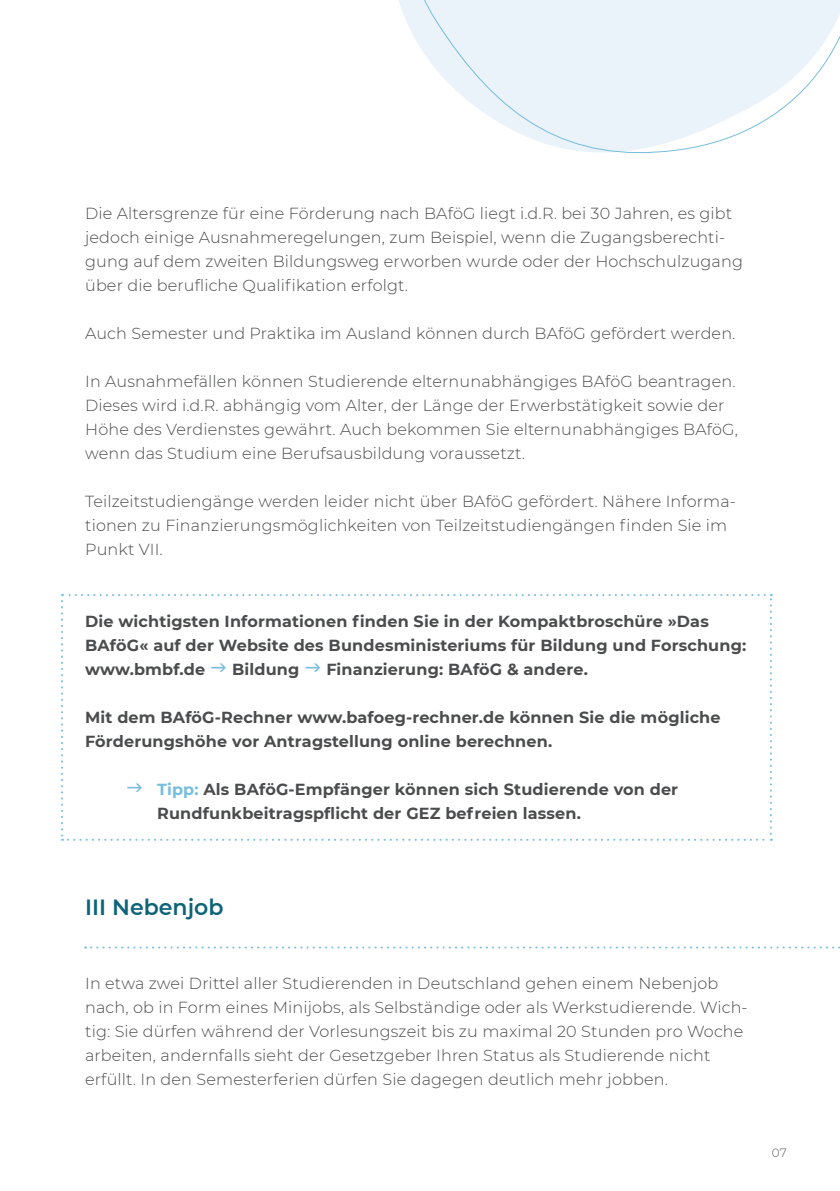
<style>
.page{position:relative;width:840px;height:1191px;background:#fff}
.page>*{position:absolute;margin:0;border:0;box-sizing:border-box;transform-origin:0 0}
.t1{font:600 22px "Montserrat";color:#0d6476}
.t2{font:300 16px/24px "Montserrat";letter-spacing:.01em;color:#4b4c4d}
.t3{font:700 16px/24px "Montserrat";letter-spacing:.01em;color:#4b4c4d}
.t4{font:300 12px "Montserrat";color:#57585a}
.s1{color:#76bdde}
</style>
<div class="page">
<svg style="left:85px;top:946px;width:755px;height:2px"></svg>
<svg style="left:399px;top:0;width:440px;height:154px"></svg>
<svg style="left:61px;top:594px;width:710px;height:246px"></svg>
<p class="t2" style="left:85px;top:201px;width:659px">Die Altersgrenze für eine Förderung nach BAföG liegt i.d.R. bei 30 Jahren, es gibt jedoch einige Ausnahmeregelungen, zum Beispiel, wenn die Zugangsberechti&shy;gung auf dem zweiten Bildungsweg erworben wurde oder der Hochschulzugang über die berufliche Qualifikation erfolgt.</p>
<p class="t2" style="left:85px;top:321px;width:651px">Auch Semester und Praktika im Ausland können durch BAföG gefördert werden.</p>
<p class="t2" style="left:85px;top:369px;width:654px">In Ausnahmefällen können Studierende elternunabhängiges BAföG beantragen.<br>Dieses wird i.d.R. abhängig vom Alter, der Länge der Erwerbstätigkeit sowie der Höhe des Verdienstes gewährt. Auch bekommen Sie elternunabhängiges BAföG, wenn das Studium eine Berufsausbildung voraussetzt.</p>
<p class="t2" style="left:85px;top:489px;width:652px">Teilzeitstudiengänge werden leider nicht über BAföG gefördert. Nähere Informa&shy;tionen zu Finanzierungsmöglichkeiten von Teilzeitstudiengängen finden Sie im<br>Punkt VII.</p>
<p class="t3" style="left:85px;top:608px;width:662px">Die wichtigsten Informationen finden Sie in der Kompaktbroschüre »Das<br>BAföG« auf der Website des Bundesministeriums für Bildung und Forschung: www.bmbf.de</p>
<p class="t3" style="left:232px;top:656px;width:69px">Bildung</p>
<p class="t3" style="left:326px;top:656px;width:263px">Finanzierung: BAföG &amp; andere.</p>
<p class="t3" style="left:85px;top:704px;width:636px">Mit dem BAföG-Rechner www.bafoeg-rechner.de können Sie die mögliche<br>Förderungshöhe vor Antragstellung online berechnen.</p>
<p class="t3" style="left:157px;top:776px;width:522px"><span class="s1">Tipp:</span> Als BAföG-Empfänger können sich Studierende von der<br>Rundfunkbeitragspflicht der GEZ befreien lassen.</p>
<h1 class="t1" style="left:85px;top:891px;width:140px">III Nebenjob</h1>
<p class="t2" style="left:85px;top:971px;width:663px">In etwa zwei Drittel aller Studierenden in Deutschland gehen einem Nebenjob nach, ob in Form eines Minijobs, als Selbständige oder als Werkstudierende. Wich&shy;tig: Sie dürfen während der Vorlesungszeit bis zu maximal 20 Stunden pro Woche arbeiten, andernfalls sieht der Gesetzgeber Ihren Status als Studierende nicht erfüllt. In den Semesterferien dürfen Sie dagegen deutlich mehr jobben.</p>
<p class="t4" style="left:771px;top:1144px;width:16px">07</p>
</div>
